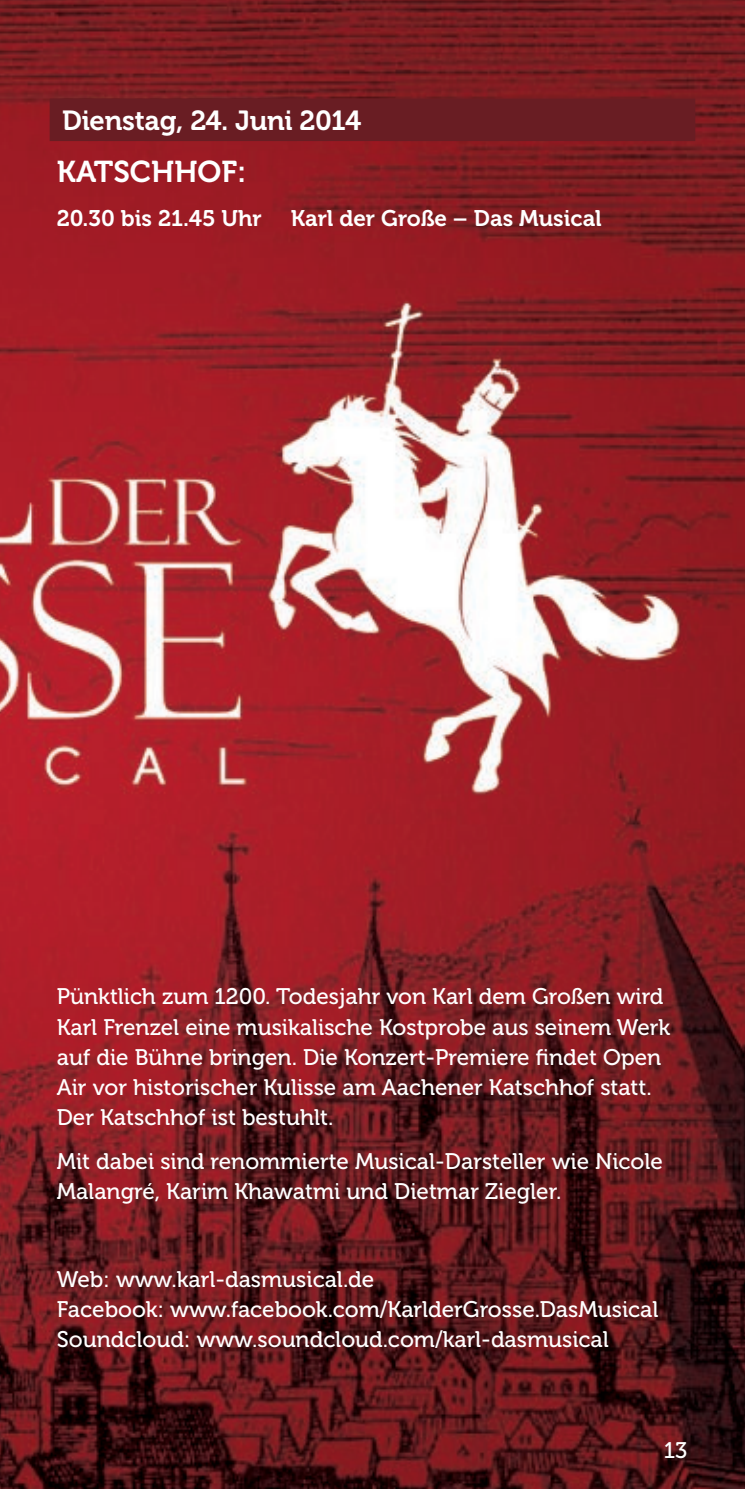
<style>
.page{position:relative;width:745px;height:1489px;background:#fff}
.page>*{position:absolute;margin:0;border:0;box-sizing:border-box;transform-origin:0 0}
.t1{font:30px "Museo 700";color:#fff}
.t2{font:27.5px "Museo 700";letter-spacing:-.01em;color:#fff}
.t3{font:22.5px/30px "Museo 500";color:#fff}
.t4{font:22.5px "Museo 700";color:#fff}
</style>
<div class="page">
<img style="left:0;top:0;width:744px;height:1488px">
<div style="left:50px;top:99px;width:644px;height:42px;background:#691d23"></div>
<p class="t2" style="left:62px;top:106px;width:300px">Dienstag, 24. Juni 2014</p>
<h1 class="t1" style="left:57px;top:155px;width:191px">KATSCHHOF:</h1>
<p class="t4" style="left:57px;top:206px;width:206px">20.30 bis 21.45 Uhr</p>
<p class="t4" style="left:291px;top:206px;width:312px">Karl der Große – Das Musical</p>
<p class="t3" style="left:57px;top:982px;width:614px">Pünktlich zum 1200. Todesjahr von Karl dem Großen wird Karl Frenzel eine musikalische Kostprobe aus seinem Werk auf die Bühne bringen. Die Konzert-Premiere findet Open Air vor historischer Kulisse am Aachener Katschhof statt.<br>Der Katschhof ist bestuhlt.</p>
<p class="t3" style="left:57px;top:1146px;width:607px">Mit dabei sind renommierte Musical-Darsteller wie Nicole<br>Malangré, Karim Khawatmi und Dietmar Ziegler.</p>
<p class="t3" style="left:57px;top:1264px;width:603px">Web: www.karl-dasmusical.de<br>Facebook: www.facebook.com/KarlderGrosse.DasMusical<br>Soundcloud: www.soundcloud.com/karl-dasmusical</p>
<p class="t3" style="left:663px;top:1435px;width:25px">13</p>
</div>
